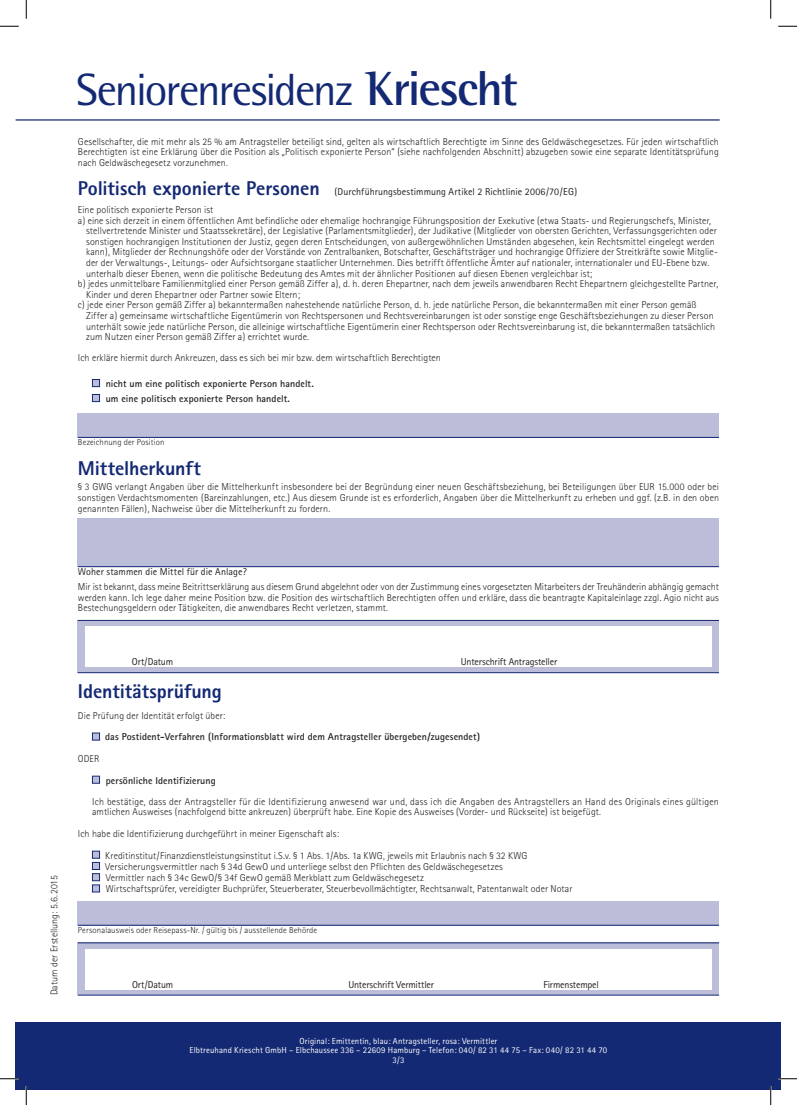
<style>
.page{position:relative;width:797px;height:1105px;background:#fff}
.page>*{position:absolute;margin:0;border:0;box-sizing:border-box;transform-origin:0 0}
.t1{font:45.25px "Rotis Semi Sans";letter-spacing:-.045em;color:#142974}
.t2{font:800 20px "Rotis Sans Serif";letter-spacing:-.005em;color:#142974}
.t3{font:300 10px/10.6px "Rotis Sans Serif";letter-spacing:.01em;color:#231f20;text-align:justify}
.t4{font:700 10px/15px "Rotis Sans Serif";letter-spacing:.01em;color:#231f20}
.t5{font:10px "Rotis Sans Serif";color:#231f20}
.t6{font:10px "Rotis Sans Serif";letter-spacing:-.02em;color:#231f20}
.t7{font:8.75px/9.4px "Rotis Sans Serif";letter-spacing:.015em;color:#fff;text-align:center}
.t8{font:300 8.75px "Rotis Sans Serif";letter-spacing:.01em;color:#231f20}
.s1{font-family:"Rotis Semi Serif";font-weight:700;font-size:49.12px}
.s2{font-weight:700;font-size:49.12px}
.s3{font-weight:800;font-size:20px;color:#142974}
</style>
<div class="page">
<div style="left:16px;top:1022px;width:765px;height:67px;background:#142974"></div>
<hr style="left:16px;top:119px;width:703px;height:2px;background:#142974">
<div style="left:92px;top:379px;width:8px;height:8px;background:#bcbdd8;border:1px solid #142974"></div>
<div style="left:92px;top:394px;width:8px;height:8px;background:#bcbdd8;border:1px solid #142974"></div>
<div style="left:78px;top:413px;width:641px;height:24px;background:#bcbdd8"></div>
<hr style="left:78px;top:437px;width:641px;height:1px;background:#142974">
<div style="left:78px;top:542px;width:641px;height:25px;background:#bcbdd8"></div>
<hr style="left:78px;top:566px;width:641px;height:1px;background:#142974">
<div style="left:78px;top:518px;width:641px;height:25px;background:#bcbdd8"></div>
<div style="left:78px;top:620px;width:640px;height:53px;background:#bcbdd8"></div>
<hr style="left:78px;top:620px;width:641px;height:1px;background:#142974">
<div style="left:85px;top:626px;width:626px;height:41px;background:#fff"></div>
<hr style="left:78px;top:672px;width:641px;height:1px;background:#142974">
<div style="left:92px;top:733px;width:8px;height:7px;background:#bcbdd8;border:1px solid #142974"></div>
<div style="left:92px;top:776px;width:8px;height:7px;background:#bcbdd8;border:1px solid #142974"></div>
<div style="left:92px;top:851px;width:8px;height:7px;background:#bcbdd8;border:1px solid #142974"></div>
<div style="left:92px;top:862px;width:8px;height:8px;background:#bcbdd8;border:1px solid #142974"></div>
<div style="left:92px;top:873px;width:8px;height:8px;background:#bcbdd8;border:1px solid #142974"></div>
<div style="left:92px;top:884px;width:8px;height:8px;background:#bcbdd8;border:1px solid #142974"></div>
<div style="left:78px;top:943px;width:641px;height:52px;background:#bcbdd8"></div>
<hr style="left:78px;top:942px;width:641px;height:1px;background:#142974">
<div style="left:85px;top:949px;width:626px;height:40px;background:#fff"></div>
<hr style="left:78px;top:995px;width:641px;height:1px;background:#142974">
<div style="left:78px;top:901px;width:641px;height:24px;background:#bcbdd8"></div>
<hr style="left:78px;top:925px;width:641px;height:1px;background:#142974">
<svg style="left:0;top:25px;width:19px;height:2px"></svg>
<svg style="left:778px;top:25px;width:19px;height:2px"></svg>
<svg style="left:0;top:1078px;width:19px;height:1px"></svg>
<svg style="left:778px;top:1078px;width:19px;height:1px"></svg>
<svg style="left:25px;top:0;width:2px;height:19px"></svg>
<svg style="left:25px;top:1086px;width:2px;height:19px"></svg>
<svg style="left:770px;top:0;width:1px;height:19px"></svg>
<svg style="left:770px;top:1086px;width:1px;height:19px"></svg>
<h1 class="t1" style="left:76px;top:63px;width:443px">Seniorenresidenz <span class="s1">K</span><span class="s2">riescht</span></h1>
<p class="t3" style="left:78px;top:136px;width:642px">Gesellschafter, die mit mehr als 25 % am Antragsteller beteiligt sind, gelten als wirtschaftlich Berechtigte im Sinne des Geldwäschegesetzes. Für jeden wirtschaftlich Berechtigten ist eine Erklärung über die Position als „Politisch exponierte Person“ (siehe nachfolgenden Abschnitt) abzugeben sowie eine separate Identitätsprüfung nach Geldwäschegesetz vorzunehmen.</p>
<p class="t5" style="left:78px;top:186px;width:501px"><span class="s3">Politisch exponierte Personen</span> (Durchführungsbestimmung Artikel 2 Richtlinie 2006/70/EG)</p>
<p class="t3" style="left:78px;top:204px;width:137px">Eine politisch exponierte Person ist</p>
<p class="t3" style="left:78px;top:215px;width:634px">a) eine sich derzeit in einem öffentlichen Amt befindliche oder ehemalige hochrangige Führungsposition der Exekutive (etwa Staats- und Regierungschefs, Minister,</p>
<p class="t3" style="left:86px;top:225px;width:632px">stellvertretende Minister und Staatssekretäre), der Legislative (Parlamentsmitglieder), der Judikative (Mitglieder von obersten Gerichten, Verfassungsgerichten oder</p>
<p class="t3" style="left:86px;top:236px;width:630px">sonstigen hochrangigen Institutionen der Justiz, gegen deren Entscheidungen, von außergewöhnlichen Umständen abgesehen, kein Rechtsmittel eingelegt werden</p>
<p class="t3" style="left:86px;top:247px;width:633px">kann), Mitglieder der Rechnungshöfe oder der Vorstände von Zentralbanken, Botschafter, Geschäftsträger und hochrangige Offiziere der Streitkräfte sowie Mitglie-</p>
<p class="t3" style="left:86px;top:257px;width:624px">der der Verwaltungs-, Leitungs- oder Aufsichtsorgane staatlicher Unternehmen. Dies betrifft öffentliche Ämter auf nationaler, internationaler und EU-Ebene bzw.</p>
<p class="t3" style="left:86px;top:268px;width:507px">unterhalb dieser Ebenen, wenn die politische Bedeutung des Amtes mit der ähnlicher Positionen auf diesen Ebenen vergleichbar ist;</p>
<p class="t3" style="left:78px;top:279px;width:641px">b) jedes unmittelbare Familienmitglied einer Person gemäß Ziffer a), d. h. deren Ehepartner, nach dem jeweils anwendbaren Recht Ehepartnern gleichgestellte Partner,</p>
<p class="t3" style="left:86px;top:289px;width:215px">Kinder und deren Ehepartner oder Partner sowie Eltern;</p>
<p class="t3" style="left:78px;top:300px;width:620px">c) jede einer Person gemäß Ziffer a) bekanntermaßen nahestehende natürliche Person, d. h. jede natürliche Person, die bekanntermaßen mit einer Person gemäß</p>
<p class="t3" style="left:86px;top:310px;width:629px">Ziffer a) gemeinsame wirtschaftliche Eigentümerin von Rechtspersonen und Rechtsvereinbarungen ist oder sonstige enge Geschäftsbeziehungen zu dieser Person</p>
<p class="t3" style="left:86px;top:321px;width:630px">unterhält sowie jede natürliche Person, die alleinige wirtschaftliche Eigentümerin einer Rechtsperson oder Rechtsvereinbarung ist, die bekanntermaßen tatsächlich</p>
<p class="t3" style="left:86px;top:332px;width:224px">zum Nutzen einer Person gemäß Ziffer a) errichtet wurde.</p>
<p class="t3" style="left:78px;top:353px;width:364px">Ich erkläre hiermit durch Ankreuzen, dass es sich bei mir bzw. dem wirtschaftlich Berechtigten</p>
<p class="t4" style="left:106px;top:376px;width:209px">nicht um eine politisch exponierte Person handelt. um eine politisch exponierte Person handelt.</p>
<p class="t8" style="left:78px;top:437px;width:88px">Bezeichnung der Position</p>
<p class="t3" style="left:78px;top:482px;width:642px">§ 3 GWG verlangt Angaben über die Mittelherkunft insbesondere bei der Begründung einer neuen Geschäftsbeziehung, bei Beteiligungen über EUR 15.000 oder bei sonstigen Verdachtsmomenten (Bareinzahlungen, etc.) Aus diesem Grunde ist es erforderlich, Angaben über die Mittelherkunft zu erheben und ggf. (z.B. in den oben genannten Fällen), Nachweise über die Mittelherkunft zu fordern.</p>
<h2 class="t2" style="left:78px;top:455px;width:124px">Mittelherkunft</h2>
<p class="t3" style="left:49px;top:995px;width:121px;rotate:-90deg">Datum der Erstellung: 5.6.2015</p>
<p class="t5" style="left:78px;top:566px;width:170px">Woher stammen die Mittel für die Anlage?</p>
<p class="t3" style="left:78px;top:581px;width:642px">Mir ist bekannt, dass meine Beitrittserklärung aus diesem Grund abgelehnt oder von der Zustimmung eines vorgesetzten Mitarbeiters der Treuhänderin abhängig gemacht werden kann. Ich lege daher meine Position bzw. die Position des wirtschaftlich Berechtigten offen und erkläre, dass die beantragte Kapitaleinlage zzgl. Agio nicht aus Bestechungsgeldern oder Tätigkeiten, die anwendbares Recht verletzen, stammt.</p>
<p class="t5" style="left:132px;top:656px;width:43px">Ort/Datum</p>
<p class="t5" style="left:461px;top:656px;width:98px">Unterschrift Antragsteller</p>
<h2 class="t2" style="left:78px;top:678px;width:145px">Identitätsprüfung</h2>
<p class="t3" style="left:78px;top:710px;width:149px">Die Prüfung der Identität erfolgt über:</p>
<p class="t4" style="left:105px;top:729px;width:376px">das Postident-Verfahren (Informationsblatt wird dem Antragsteller übergeben/zugesendet)</p>
<p class="t3" style="left:78px;top:753px;width:23px">ODER</p>
<p class="t4" style="left:106px;top:772px;width:111px">persönliche Identifizierung</p>
<p class="t3" style="left:92px;top:796px;width:628px">Ich bestätige, dass der Antragsteller für die Identifizierung anwesend war und, dass ich die Angaben des Antragstellers an Hand des Originals eines gültigen amtlichen Ausweises (nachfolgend bitte ankreuzen) überprüft habe. Eine Kopie des Ausweises (Vorder- und Rückseite) ist beigefügt.</p>
<p class="t3" style="left:105px;top:822px;width:424px;line-height:21.9px;text-indent:-27px">Ich habe die Identifizierung durchgeführt in meiner Eigenschaft als:<br>Kreditinstitut/Finanzdienstleistungsinstitut i.S.v. § 1 Abs. 1/Abs. 1a KWG, jeweils mit Erlaubnis nach § 32 KWG</p>
<p class="t3" style="left:105px;top:861px;width:469px;line-height:11.2px;text-align:left">Versicherungsvermittler nach § 34d GewO und unterliege selbst den Pflichten des Geldwäschegesetzes<br>Vermittler nach § 34c GewO/§ 34f GewO gemäß Merkblatt zum Geldwäschegesetz<br>Wirtschaftsprüfer, vereidigter Buchprüfer, Steuerberater, Steuerbevollmächtigter, Rechtsanwalt, Patentanwalt oder Notar</p>
<p class="t8" style="left:78px;top:925px;width:241px">Personalausweis oder Reisepass-Nr. / gültig bis / ausstellende Behörde</p>
<p class="t5" style="left:132px;top:978px;width:43px">Ort/Datum</p>
<p class="t6" style="left:348px;top:978px;width:87px">Unterschrift Vermittler</p>
<p class="t5" style="left:543px;top:978px;width:57px">Firmenstempel</p>
<p class="t7" style="left:190px;top:1036px;width:419px">Original: Emittentin, blau: Antragsteller, rosa: Vermittler<br>Elbtreuhand Kriescht GmbH – Elbchaussee 336 – 22609 Hamburg – Telefon: 040/ 82 31 44 75 – Fax: 040/ 82 31 44 70<br>3/3</p>
</div>
